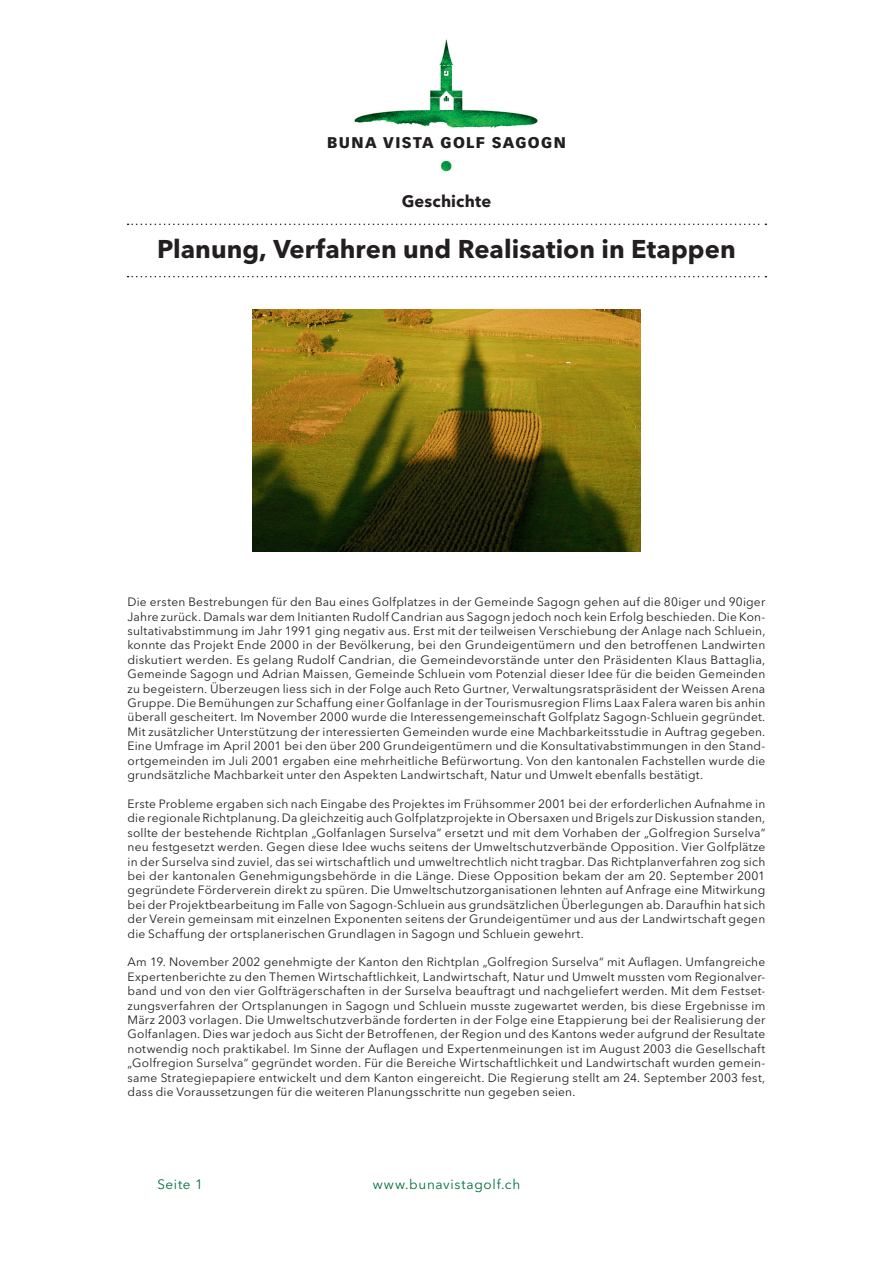
<style>
.page{position:relative;width:893px;height:1263px;background:#fff}
.page>*{position:absolute;margin:0;border:0;box-sizing:border-box;transform-origin:0 0}
.t1{font:700 25.5px "Avenir Next LT Pro";color:#231f20}
.t2{font:700 16.5px "Avenir Next LT Pro";letter-spacing:.01em;color:#231f20}
.t3{font:900 15.3px "Vectora LT Std";letter-spacing:.085em;color:#231f20}
.t4{font:13.5px "Avenir Next LT Pro";letter-spacing:.05em;color:#006f3c}
.t5{font:12px/14.4px "Avenir Next LT Pro";letter-spacing:.015em;color:#231f20;text-align:justify}
</style>
<div class="page">
<img style="left:354px;top:39px;width:184px;height:133px">
<img style="left:252px;top:310px;width:389px;height:241px">
<svg style="left:128px;top:224px;width:638px;height:1px"></svg>
<svg style="left:128px;top:276px;width:638px;height:1px"></svg>
<p class="t3" style="left:327px;top:133px;width:240px">BUNA VISTA GOLF SAGOGN</p>
<h2 class="t2" style="left:402px;top:191px;width:91px">Geschichte</h2>
<h1 class="t1" style="left:157px;top:233px;width:580px">Planung, Verfahren und Realisation in Etappen</h1>
<p class="t5" style="left:128px;top:595px;width:639px">Die ersten Bestrebungen für den Bau eines Golfplatzes in der Gemeinde Sagogn gehen auf die 80iger und 90iger Jahre zurück. Damals war dem Initianten Rudolf Candrian aus Sagogn jedoch noch kein Erfolg beschieden. Die Kon&shy;sultativabstimmung im Jahr 1991 ging negativ aus. Erst mit der teilweisen Verschiebung der Anlage nach Schluein, konnte das Projekt Ende 2000 in der Bevölkerung, bei den Grundeigentümern und den betroffenen Landwirten diskutiert werden. Es gelang Rudolf Candrian, die Gemeindevorstände unter den Präsidenten Klaus Battaglia, Gemeinde Sagogn und Adrian Maissen, Gemeinde Schluein vom Potenzial dieser Idee für die beiden Gemeinden zu begeistern. Überzeugen liess sich in der Folge auch Reto Gurtner, Verwaltungsratspräsident der Weissen Arena Gruppe. Die Bemühungen zur Schaffung einer Golfanlage in der Tourismusregion Flims Laax Falera waren bis anhin überall gescheitert. Im November 2000 wurde die Interessengemeinschaft Golfplatz Sagogn-Schluein gegründet.<br>Mit zusätzlicher Unterstützung der interessierten Gemeinden wurde eine Machbarkeitsstudie in Auftrag gegeben.<br>Eine Umfrage im April 2001 bei den über 200 Grundeigentümern und die Konsultativabstimmungen in den Stand&shy;ortgemeinden im Juli 2001 ergaben eine mehrheitliche Befürwortung. Von den kantonalen Fachstellen wurde die grundsätzliche Machbarkeit unter den Aspekten Landwirtschaft, Natur und Umwelt ebenfalls bestätigt.</p>
<p class="t5" style="left:128px;top:796px;width:639px">Erste Probleme ergaben sich nach Eingabe des Projektes im Frühsommer 2001 bei der erforderlichen Aufnahme in die regionale Richtplanung. Da gleichzeitig auch Golfplatzprojekte in Obersaxen und Brigels zur Diskussion standen, sollte der bestehende Richtplan „Golfanlagen Surselva“ ersetzt und mit dem Vorhaben der „Golfregion Surselva“ neu festgesetzt werden. Gegen diese Idee wuchs seitens der Umweltschutzverbände Opposition. Vier Golfplätze in der Surselva sind zuviel, das sei wirtschaftlich und umweltrechtlich nicht tragbar. Das Richtplanverfahren zog sich bei der kantonalen Genehmigungsbehörde in die Länge. Diese Opposition bekam der am 20. September 2001 gegründete Förderverein direkt zu spüren. Die Umweltschutzorganisationen lehnten auf Anfrage eine Mitwirkung bei der Projektbearbeitung im Falle von Sagogn-Schluein aus grundsätzlichen Überlegungen ab. Daraufhin hat sich der Verein gemeinsam mit einzelnen Exponenten seitens der Grundeigentümer und aus der Landwirtschaft gegen die Schaffung der ortsplanerischen Grundlagen in Sagogn und Schluein gewehrt.</p>
<p class="t5" style="left:128px;top:955px;width:639px">Am 19. November 2002 genehmigte der Kanton den Richtplan „Golfregion Surselva“ mit Auflagen. Umfangreiche Expertenberichte zu den Themen Wirtschaftlichkeit, Landwirtschaft, Natur und Umwelt mussten vom Regionalver&shy;band und von den vier Golfträgerschaften in der Surselva beauftragt und nachgeliefert werden. Mit dem Festset&shy;zungsverfahren der Ortsplanungen in Sagogn und Schluein musste zugewartet werden, bis diese Ergebnisse im März 2003 vorlagen. Die Umweltschutzverbände forderten in der Folge eine Etappierung bei der Realisierung der Golfanlagen. Dies war jedoch aus Sicht der Betroffenen, der Region und des Kantons weder aufgrund der Resultate notwendig noch praktikabel. Im Sinne der Auflagen und Expertenmeinungen ist im August 2003 die Gesellschaft „Golfregion Surselva“ gegründet worden. Für die Bereiche Wirtschaftlichkeit und Landwirtschaft wurden gemein&shy;same Strategiepapiere entwickelt und dem Kanton eingereicht. Die Regierung stellt am 24. September 2003 fest, dass die Voraussetzungen für die weiteren Planungsschritte nun gegeben seien.</p>
<p class="t4" style="left:157px;top:1176px;width:47px">Seite 1</p>
<p class="t4" style="left:373px;top:1176px;width:149px">www.bunavistagolf.ch</p>
</div>
